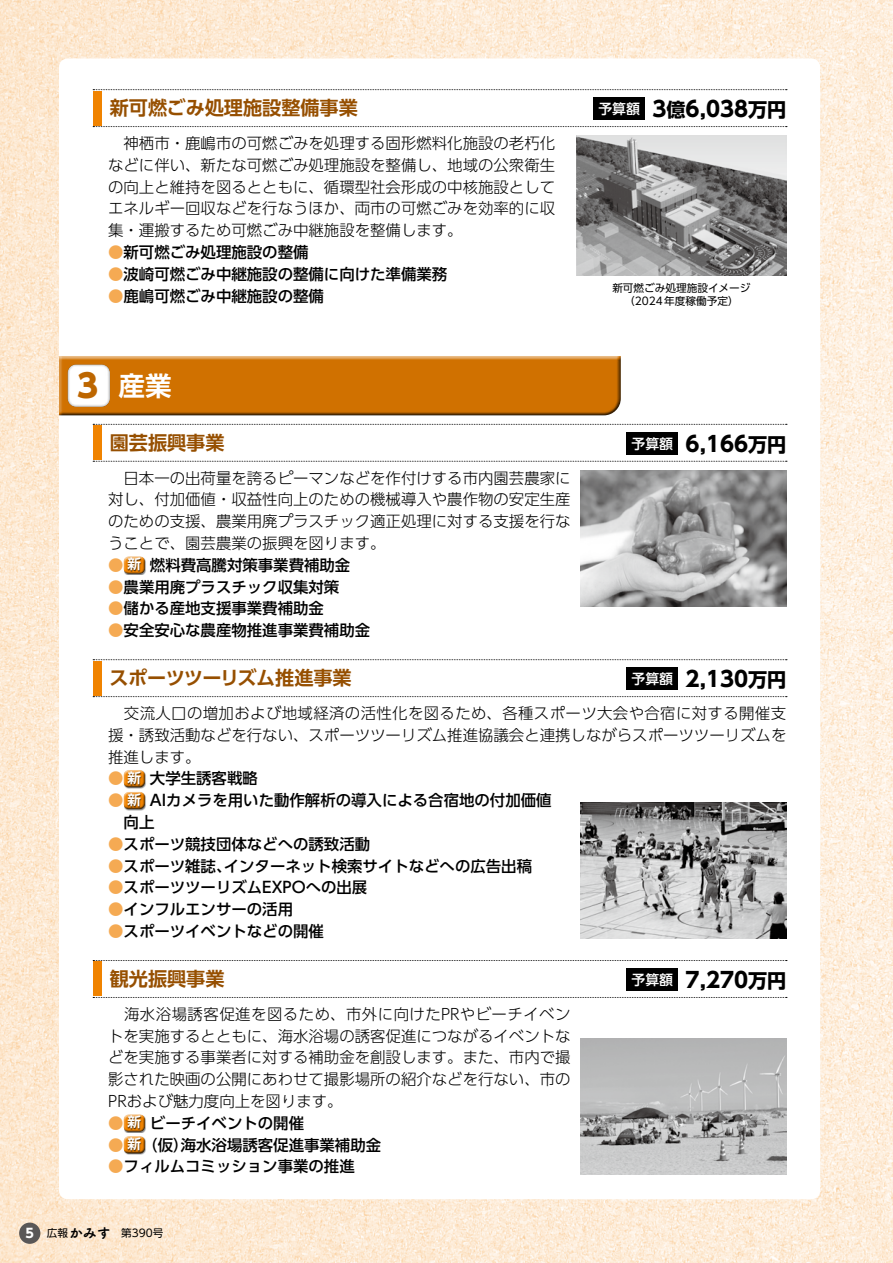
<style>
.page{position:relative;width:893px;height:1263px;background:#fff}
.page>*{position:absolute;margin:0;border:0;box-sizing:border-box;transform-origin:0 0}
.t1{font:800 31.95px "UD Shin Go Pr 6";color:#bd6600}
.t2{font:700 26.55px "UD Shin Go Pr 6 De";color:#fff}
.t3{font:700 21.3px "UD Shin Go Pr 6";color:#000}
.t4{font:700 19.2px "UD Shin Go Pr 6 De";color:#964f00}
.t5{font:700 19.2px "UD Shin Go Pr 6 De";letter-spacing:-.02em;color:#964f00}
.t6{font:300 15.45px/21.8px "UD Shin Go Pro";color:#000;text-align:justify}
.t7{font:500 15.45px/21.8px "UD Shin Go Pro";color:#000}
.t8{font:500 15.45px "UD Shin Go Pro";color:#f5aa53}
.t9{font:300 15.45px "UD Shin Go Pro";color:#f5aa53}
.t10{font:500 13.8px "UD Shin Go Pr 6";color:#fff}
.t11{font:13.8px "Tsuku A Rd Gothic Std E";color:#000}
.t12{font:700 13.65px "UD Shin Go Pr 6 De";color:#fff}
.t13{font:700 12.75px "UD Shin Go Pro";color:#fff}
.t14{font:10.65px/13.8px "UD Shin Go Pr 6";color:#000;text-align:center}
.s1{color:#f5aa53}
.s2{font-size:19.2px}
.s3{font-family:"UD Shin Go Pr 6";font-size:10.65px}
</style>
<div class="page">
<img style="left:0;top:0;width:893px;height:1263px">
<div style="left:59px;top:58px;width:761px;height:1141px;background:#fff;border-radius:9px"></div>
<div style="left:594px;top:97px;width:51px;height:23px;background:#000"></div>
<svg style="left:93px;top:89px;width:694px;height:1px"></svg>
<svg style="left:93px;top:126px;width:694px;height:1px"></svg>
<div style="left:93px;top:91px;width:8px;height:34px;background:#f08300"></div>
<img style="left:576px;top:135px;width:210px;height:141px">
<div style="left:121px;top:553px;width:26px;height:18px;background:#fff;opacity:.75"></div>
<div style="left:122px;top:558px;width:26px;height:17px;background:#000;opacity:.75"></div>
<div style="left:128px;top:558px;width:14px;height:14px;background:#000;opacity:.7"></div>
<div style="left:627px;top:432px;width:51px;height:22px;background:#000"></div>
<svg style="left:93px;top:424px;width:694px;height:1px"></svg>
<svg style="left:93px;top:461px;width:694px;height:1px"></svg>
<div style="left:93px;top:426px;width:8px;height:34px;background:#f08300"></div>
<img style="left:580px;top:470px;width:206px;height:136px">
<div style="left:124px;top:770px;width:23px;height:19px;background:#000;opacity:.5"></div>
<div style="left:121px;top:767px;width:26px;height:18px;background:#fff;opacity:.75"></div>
<div style="left:122px;top:771px;width:26px;height:17px;background:#000;opacity:.75"></div>
<div style="left:128px;top:771px;width:14px;height:15px;background:#000;opacity:.7"></div>
<div style="left:124px;top:792px;width:23px;height:19px;background:#000;opacity:.5"></div>
<div style="left:121px;top:789px;width:26px;height:18px;background:#fff;opacity:.75"></div>
<div style="left:122px;top:793px;width:26px;height:17px;background:#000;opacity:.75"></div>
<div style="left:128px;top:793px;width:14px;height:14px;background:#000;opacity:.7"></div>
<img style="left:580px;top:803px;width:206px;height:136px">
<div style="left:627px;top:667px;width:51px;height:23px;background:#000"></div>
<svg style="left:93px;top:659px;width:694px;height:1px"></svg>
<svg style="left:93px;top:696px;width:694px;height:1px"></svg>
<div style="left:93px;top:661px;width:8px;height:34px;background:#f08300"></div>
<img style="left:580px;top:1038px;width:206px;height:136px">
<div style="left:121px;top:1111px;width:26px;height:18px;background:#fff;opacity:.75"></div>
<div style="left:122px;top:1116px;width:26px;height:17px;background:#000;opacity:.75"></div>
<div style="left:128px;top:1116px;width:14px;height:14px;background:#000;opacity:.7"></div>
<div style="left:124px;top:1136px;width:23px;height:19px;background:#000;opacity:.5"></div>
<div style="left:121px;top:1133px;width:26px;height:18px;background:#fff;opacity:.75"></div>
<div style="left:122px;top:1137px;width:26px;height:17px;background:#000;opacity:.75"></div>
<div style="left:128px;top:1137px;width:14px;height:15px;background:#000;opacity:.7"></div>
<div style="left:627px;top:968px;width:51px;height:23px;background:#000"></div>
<svg style="left:93px;top:960px;width:694px;height:1px"></svg>
<svg style="left:93px;top:997px;width:694px;height:1px"></svg>
<div style="left:93px;top:962px;width:8px;height:34px;background:#f08300"></div>
<div style="left:54px;top:351px;width:571px;height:66px;background:#fff"></div>
<div style="left:56px;top:353px;width:569px;height:64px;background:#000;opacity:.75"></div>
<div style="left:53px;top:355px;width:88px;height:56px;background:#000;opacity:.75"></div>
<div style="left:19px;top:1222px;width:21px;height:22px;background:#595757;border-radius:50%"></div>
<p class="t4" style="left:110px;top:92px;width:250px">新可燃ごみ処理施設整備事業</p>
<p class="t6" style="left:108px;top:132px;width:448px">　神栖市・鹿嶋市の可燃ごみを処理する固形燃料化施設の老朽化などに伴い、新たな可燃ごみ処理施設を整備し、地域の公衆衛生の向上と維持を図るとともに、循環型社会形成の中核施設としてエネルギー回収などを行なうほか、両市の可燃ごみを効率的に収集・運搬するため可燃ごみ中継施設を整備します。</p>
<p class="t7" style="left:108px;top:241px;width:202px"><span class="s1">●</span>新可燃ごみ処理施設の整備</p>
<p class="t7" style="left:108px;top:263px;width:341px"><span class="s1">●</span>波崎可燃ごみ中継施設の整備に向けた準備業務</p>
<p class="t7" style="left:108px;top:284px;width:217px"><span class="s1">●</span>鹿嶋可燃ごみ中継施設の整備</p>
<p class="t10" style="left:598px;top:97px;width:43px">予算額</p>
<h3 class="t3" style="left:652px;top:92px;width:135px">3<span class="s2">億</span>6,038<span class="s2">万円</span></h3>
<p class="t14" style="left:612px;top:280px;width:140px">新可燃ごみ処理施設イメージ（2024年度稼働予定(</p>
<h1 class="t1" style="left:77px;top:359px;width:23px">3</h1>
<h2 class="t2" style="left:119px;top:364px;width:55px">産業</h2>
<p class="t4" style="left:110px;top:427px;width:116px">園芸振興事業</p>
<p class="t6" style="left:108px;top:466px;width:464px">　日本一の出荷量を誇るピーマンなどを作付けする市内園芸農家に対し、付加価値・収益性向上のための機械導入や農作物の安定生産のための支援、農業用廃プラスチック適正処理に対する支援を行なうことで、園芸農業の振興を図ります。</p>
<p class="t7" style="left:150px;top:554px;width:202px">燃料費高騰対策事業費補助金</p>
<p class="t12" style="left:127px;top:553px;width:15px">新</p>
<p class="t9" style="left:108px;top:552px;width:17px">●</p>
<p class="t7" style="left:108px;top:575px;width:233px"><span class="s1">●</span>農業用廃プラスチック収集対策</p>
<p class="t7" style="left:108px;top:597px;width:217px"><span class="s1">●</span>儲かる産地支援事業費補助金</p>
<p class="t7" style="left:108px;top:619px;width:264px"><span class="s1">●</span>安全安心な農産物推進事業費補助金</p>
<p class="t5" style="left:110px;top:662px;width:244px">スポーツツーリズム推進事業</p>
<p class="t10" style="left:632px;top:432px;width:43px">予算額</p>
<h3 class="t3" style="left:686px;top:426px;width:102px">6,166<span class="s2">万円</span></h3>
<p class="t10" style="left:632px;top:667px;width:43px">予算額</p>
<h3 class="t3" style="left:686px;top:661px;width:102px">2,130<span class="s2">万円</span></h3>
<p class="t6" style="left:108px;top:702px;width:680px">　交流人口の増加および地域経済の活性化を図るため、各種スポーツ大会や合宿に対する開催支援・誘致活動などを行ない、スポーツツーリズム推進協議会と連携しながらスポーツツーリズムを推進します。</p>
<p class="t7" style="left:150px;top:767px;width:109px">大学生誘客戦略</p>
<p class="t12" style="left:127px;top:767px;width:15px">新</p>
<p class="t8" style="left:108px;top:766px;width:17px">●</p>
<p class="t7" style="left:150px;top:789px;width:403px">AIカメラを用いた動作解析の導入による合宿地の付加価値</p>
<p class="t12" style="left:127px;top:788px;width:15px">新</p>
<p class="t8" style="left:108px;top:788px;width:17px">●</p>
<p class="t7" style="left:108px;top:811px;width:48px">　向上</p>
<p class="t7" style="left:224px;top:833px;width:310px;text-indent:-116px"><span class="s1">●</span>スポーツ競技団体などへの誘致活動<br>インターネット検索サイトなどへの広告出稿</p>
<p class="t7" style="left:108px;top:854px;width:125px"><span class="s1">●</span>スポーツ雑誌、</p>
<p class="t7" style="left:108px;top:876px;width:261px"><span class="s1">●</span>スポーツツーリズムEXPOへの出展</p>
<p class="t7" style="left:108px;top:898px;width:186px"><span class="s1">●</span>インフルエンサーの活用</p>
<p class="t7" style="left:108px;top:920px;width:217px"><span class="s1">●</span>スポーツイベントなどの開催</p>
<p class="t4" style="left:110px;top:963px;width:116px">観光振興事業</p>
<p class="t6" style="left:108px;top:1002px;width:464px">　海水浴場誘客促進を図るため、市外に向けたPRやビーチイベントを実施するとともに、海水浴場の誘客促進につながるイベントなどを実施する事業者に対する補助金を創設します。また、市内で撮影された映画の公開にあわせて撮影場所の紹介などを行ない、市のPRおよび魅力度向上を図ります。</p>
<p class="t7" style="left:150px;top:1112px;width:156px">ビーチイベントの開催</p>
<p class="t12" style="left:127px;top:1111px;width:15px">新</p>
<p class="t8" style="left:108px;top:1110px;width:17px">●</p>
<p class="t7" style="left:181px;top:1133px;width:202px">海水浴場誘客促進事業補助金</p>
<p class="t7" style="left:142px;top:1133px;width:48px">（仮）</p>
<p class="t12" style="left:127px;top:1133px;width:15px">新</p>
<p class="t8" style="left:108px;top:1132px;width:17px">●</p>
<p class="t7" style="left:108px;top:1155px;width:248px"><span class="s1">●</span>フィルムコミッション事業の推進</p>
<p class="t10" style="left:632px;top:968px;width:43px">予算額</p>
<h3 class="t3" style="left:686px;top:962px;width:102px">7,270<span class="s2">万円</span></h3>
<p class="t13" style="left:26px;top:1223px;width:10px">5</p>
<p class="t11" style="left:47px;top:1222px;width:65px"><span class="s3">広報</span>かみす</p>
<p class="t14" style="left:121px;top:1226px;width:44px">第390号</p>
</div>
